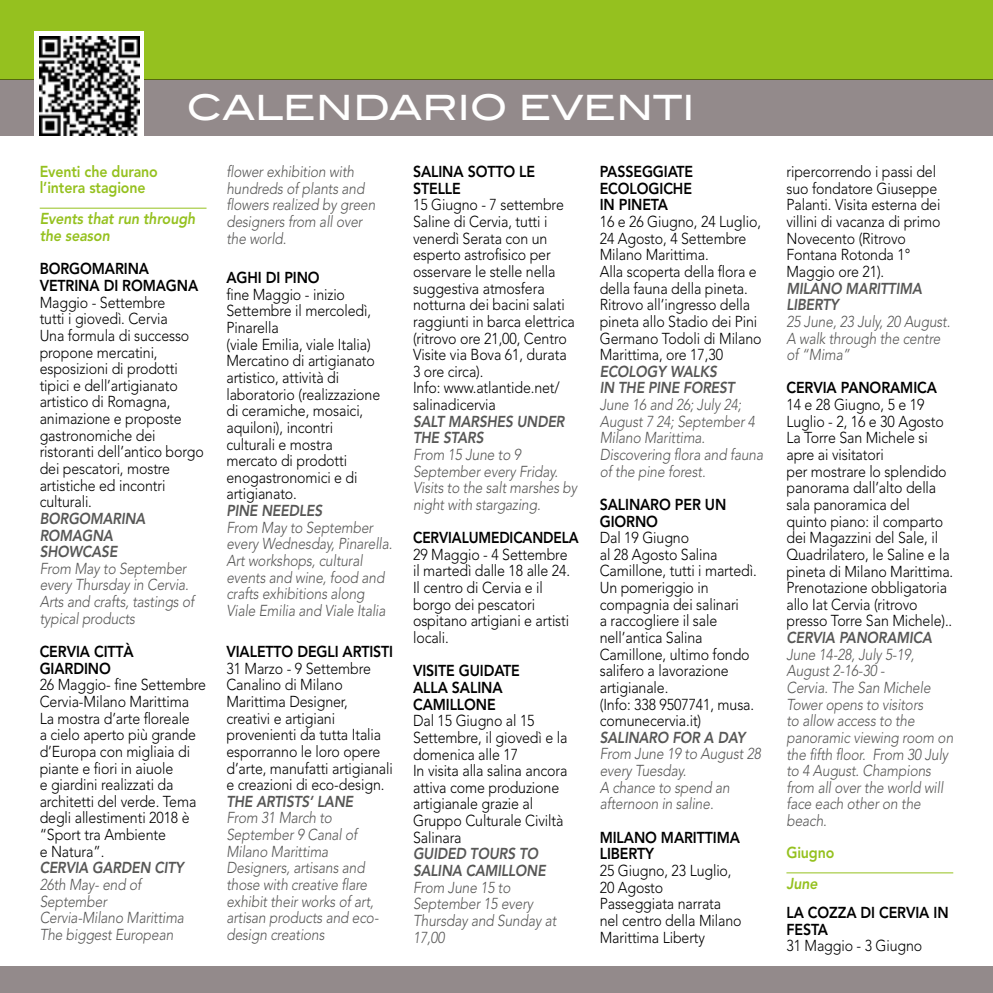
<style>
.page{position:relative;width:993px;height:993px;background:#fff}
.page>*{position:absolute;margin:0;border:0;box-sizing:border-box;transform-origin:0 0}
.t1{font:500 35px "Blair ITC";letter-spacing:-.01em;color:#fff}
.t2{font:300 15.75px/16.6px "Avenir";letter-spacing:-.01em;color:#000;scale:.9 1}
.t3{font:italic 300 15.75px/16.6px "Avenir";letter-spacing:-.01em;color:#575756;scale:.87 1}
.t4{font:800 15.75px/16.6px "Avenir";letter-spacing:-.01em;color:#000;scale:.9 1}
.t5{font:italic 800 15.75px/16.6px "Avenir";letter-spacing:-.01em;color:#575756;scale:.87 1}
.t6{font:800 15.75px/15.8px "Avenir";letter-spacing:-.01em;color:#95c11f;scale:.9 1}
.t7{font:italic 800 15.75px/16.6px "Avenir";letter-spacing:-.01em;color:#95c11f;scale:.9 1}
.t8{font:800 15.75px "Avenir";letter-spacing:-.01em;color:#000;scale:.87 1}
</style>
<div class="page">
<div style="left:0;top:79px;width:992px;height:57px;background:#938a8b"></div>
<div style="left:0;top:0;width:992px;height:79px;background:#95c11f"></div>
<div style="left:35px;top:32px;width:109px;height:109px;background:#fff"></div>
<img style="left:40px;top:36px;width:99px;height:100px">
<hr style="left:40px;top:208px;width:166px;height:1px;background:#95c11f">
<hr style="left:786px;top:872px;width:166px;height:1px;background:#95c11f">
<div style="left:0;top:965px;width:992px;height:27px;background:#938a8b"></div>
<h1 class="t1" style="left:186px;top:86px;width:510px">CALENDARIO EVENTI</h1>
<p class="t6" style="left:40px;top:164px;width:133px">Eventi che durano l’intera stagione</p>
<p class="t7" style="left:40px;top:210px;width:174px">Events that run through the season</p>
<p class="t4" style="left:40px;top:260px;width:178px">BORGOMARINA<br>VETRINA DI ROMAGNA</p>
<p class="t2" style="left:40px;top:294px;width:184px">Maggio - Settembre<br>tutti i giovedì. Cervia<br>Una formula di successo propone mercatini, esposizioni di prodotti tipici e dell’artigianato artistico di Romagna, animazione e proposte gastronomiche dei ristoranti dell’antico borgo dei pescatori, mostre artistiche ed incontri culturali.</p>
<p class="t5" style="left:40px;top:510px;width:123px">BORGOMARINA<br>ROMAGNA<br>SHOWCASE</p>
<p class="t3" style="left:40px;top:560px;width:179px">From May to September every Thursday in Cervia.<br>Arts and crafts, tastings of typical products</p>
<p class="t4" style="left:40px;top:643px;width:106px">CERVIA CITTÀ<br>GIARDINO</p>
<p class="t2" style="left:40px;top:676px;width:186px">26 Maggio- fine Settembre<br>Cervia-Milano Marittima<br>La mostra d’arte floreale<br>a cielo aperto più grande d’Europa con migliaia di piante e fiori in aiuole<br>e giardini realizzati da architetti del verde. Tema degli allestimenti 2018 è “Sport tra Ambiente<br>e Natura”.</p>
<p class="t5" style="left:40px;top:859px;width:167px">CERVIA GARDEN CITY</p>
<p class="t3" style="left:40px;top:876px;width:167px">26th May- end of<br>September<br>Cervia-Milano Marittima<br>The biggest European</p>
<p class="t3" style="left:226px;top:163px;width:173px">flower exhibition with hundreds of plants and flowers realized by green designers from all over the world.</p>
<p class="t4" style="left:226px;top:269px;width:105px">AGHI DI PINO</p>
<p class="t2" style="left:226px;top:286px;width:172px">fine Maggio - inizio<br>Settembre il mercoledì,<br>Pinarella<br>(viale Emilia, viale Italia)<br>Mercatino di artigianato artistico, attività di laboratorio (realizzazione di ceramiche, mosaici, aquiloni), incontri culturali e mostra mercato di prodotti enogastronomici e di artigianato.</p>
<p class="t5" style="left:226px;top:502px;width:112px">PINE NEEDLES</p>
<p class="t3" style="left:226px;top:519px;width:192px">From May to September every Wednesday, Pinarella.<br>Art workshops, cultural events and wine, food and crafts exhibitions along<br>Viale Emilia and Viale Italia</p>
<p class="t4" style="left:226px;top:643px;width:187px">VIALETTO DEGLI ARTISTI</p>
<p class="t2" style="left:226px;top:659px;width:186px">31 Marzo - 9 Settembre<br>Canalino di Milano<br>Marittima Designer, creativi e artigiani provenienti da tutta Italia esporranno le loro opere d’arte, manufatti artigianali e creazioni di eco-design.</p>
<p class="t5" style="left:226px;top:792px;width:147px">THE ARTISTS’ LANE</p>
<p class="t3" style="left:226px;top:809px;width:176px">From 31 March to<br>September 9 Canal of<br>Milano Marittima<br>Designers, artisans and those with creative flare exhibit their works of art, artisan products and eco&shy;design creations</p>
<p class="t4" style="left:413px;top:163px;width:137px">SALINA SOTTO LE<br>STELLE</p>
<p class="t2" style="left:413px;top:197px;width:181px">15 Giugno - 7 settembre<br>Saline di Cervia, tutti i venerdì Serata con un esperto astrofisico per osservare le stelle nella suggestiva atmosfera notturna dei bacini salati raggiunti in barca elettrica (ritrovo ore 21,00, Centro<br>Visite via Bova 61, durata<br>3 ore circa).<br>Info: www.atlantide.net/ salinadicervia</p>
<p class="t5" style="left:413px;top:413px;width:176px">SALT MARSHES UNDER<br>THE STARS</p>
<p class="t3" style="left:413px;top:446px;width:190px">From 15 June to 9<br>September every Friday.<br>Visits to the salt marshes by night with stargazing.</p>
<p class="t8" style="left:413px;top:528px;width:192px">CERVIALUMEDICANDELA</p>
<p class="t2" style="left:413px;top:546px;width:176px">29 Maggio - 4 Settembre il martedì dalle 18 alle 24.<br>Il centro di Cervia e il borgo dei pescatori ospitano artigiani e artisti locali.</p>
<p class="t4" style="left:413px;top:662px;width:120px">VISITE GUIDATE<br>ALLA SALINA<br>CAMILLONE</p>
<p class="t2" style="left:413px;top:712px;width:173px">Dal 15 Giugno al 15<br>Settembre, il giovedì e la domenica alle 17<br>In visita alla salina ancora attiva come produzione artigianale grazie al<br>Gruppo Culturale Civiltà<br>Salinara</p>
<p class="t5" style="left:413px;top:845px;width:154px">GUIDED TOURS TO<br>SALINA CAMILLONE</p>
<p class="t3" style="left:413px;top:878px;width:166px">From June 15 to<br>September 15 every<br>Thursday and Sunday at<br>17,00</p>
<p class="t4" style="left:599px;top:163px;width:105px;text-align:justify">PASSEGGIATE ECOLOGICHE IN PINETA</p>
<p class="t2" style="left:599px;top:213px;width:181px">16 e 26 Giugno, 24 Luglio,<br>24 Agosto, 4 Settembre<br>Milano Marittima.<br>Alla scoperta della flora e della fauna della pineta.<br>Ritrovo all’ingresso della pineta allo Stadio dei Pini<br>Germano Todoli di Milano<br>Marittima, ore 17,30</p>
<p class="t5" style="left:599px;top:363px;width:157px">ECOLOGY WALKS<br>IN THE PINE FOREST</p>
<p class="t3" style="left:599px;top:396px;width:189px">June 16 and 26; July 24;<br>August 7 24; September 4<br>Milano Marittima.<br>Discovering flora and fauna of the pine forest.</p>
<p class="t4" style="left:599px;top:496px;width:142px">SALINARO PER UN<br>GIORNO</p>
<p class="t2" style="left:599px;top:529px;width:176px">Dal 19 Giugno<br>al 28 Agosto Salina<br>Camillone, tutti i martedì.<br>Un pomeriggio in compagnia dei salinari<br>a raccogliere il sale nell’antica Salina<br>Camillone, ultimo fondo salifero a lavorazione artigianale.<br>(Info: 338 9507741, musa. comunecervia.it)</p>
<p class="t5" style="left:599px;top:728px;width:169px">SALINARO FOR A DAY</p>
<p class="t3" style="left:599px;top:745px;width:187px">From June 19 to August 28 every Tuesday.<br>A chance to spend an afternoon in saline.</p>
<p class="t4" style="left:599px;top:828px;width:157px">MILANO MARITTIMA<br>LIBERTY</p>
<p class="t2" style="left:599px;top:862px;width:159px">25 Giugno, 23 Luglio,<br>20 Agosto<br>Passeggiata narrata nel centro della Milano<br>Marittima Liberty</p>
<p class="t2" style="left:786px;top:163px;width:173px">ripercorrendo i passi del suo fondatore Giuseppe<br>Palanti. Visita esterna dei villini di vacanza di primo<br>Novecento (Ritrovo<br>Fontana Rotonda 1°<br>Maggio ore 21).</p>
<p class="t5" style="left:786px;top:280px;width:157px">MILANO MARITTIMA<br>LIBERTY</p>
<p class="t3" style="left:786px;top:313px;width:190px">25 June, 23 July, 20 August.<br>A walk through the centre of “Mima”</p>
<p class="t4" style="left:786px;top:379px;width:169px">CERVIA PANORAMICA</p>
<p class="t2" style="left:786px;top:396px;width:187px">14 e 28 Giugno, 5 e 19<br>Luglio - 2, 16 e 30 Agosto<br>La Torre San Michele si apre ai visitatori<br>per mostrare lo splendido panorama dall’alto della sala panoramica del quinto piano: il comparto dei Magazzini del Sale, il<br>Quadrilatero, le Saline e la pineta di Milano Marittima.<br>Prenotazione obbligatoria allo Iat Cervia (ritrovo presso Torre San Michele)..</p>
<p class="t5" style="left:786px;top:629px;width:169px">CERVIA PANORAMICA</p>
<p class="t3" style="left:786px;top:645px;width:193px">June 14-28, July 5-19,<br>August 2-16-30 -<br>Cervia. The San Michele<br>Tower opens to visitors<br>to allow access to the panoramic viewing room on the fifth floor. From 30 July to 4 August. Champions from all over the world will face each other on the beach.</p>
<p class="t6" style="left:786px;top:844px;width:55px">Giugno</p>
<p class="t7" style="left:786px;top:875px;width:36px">June</p>
<p class="t4" style="left:786px;top:903px;width:182px">LA COZZA DI CERVIA IN<br>FESTA</p>
<p class="t2" style="left:786px;top:937px;width:152px">31 Maggio - 3 Giugno</p>
</div>
